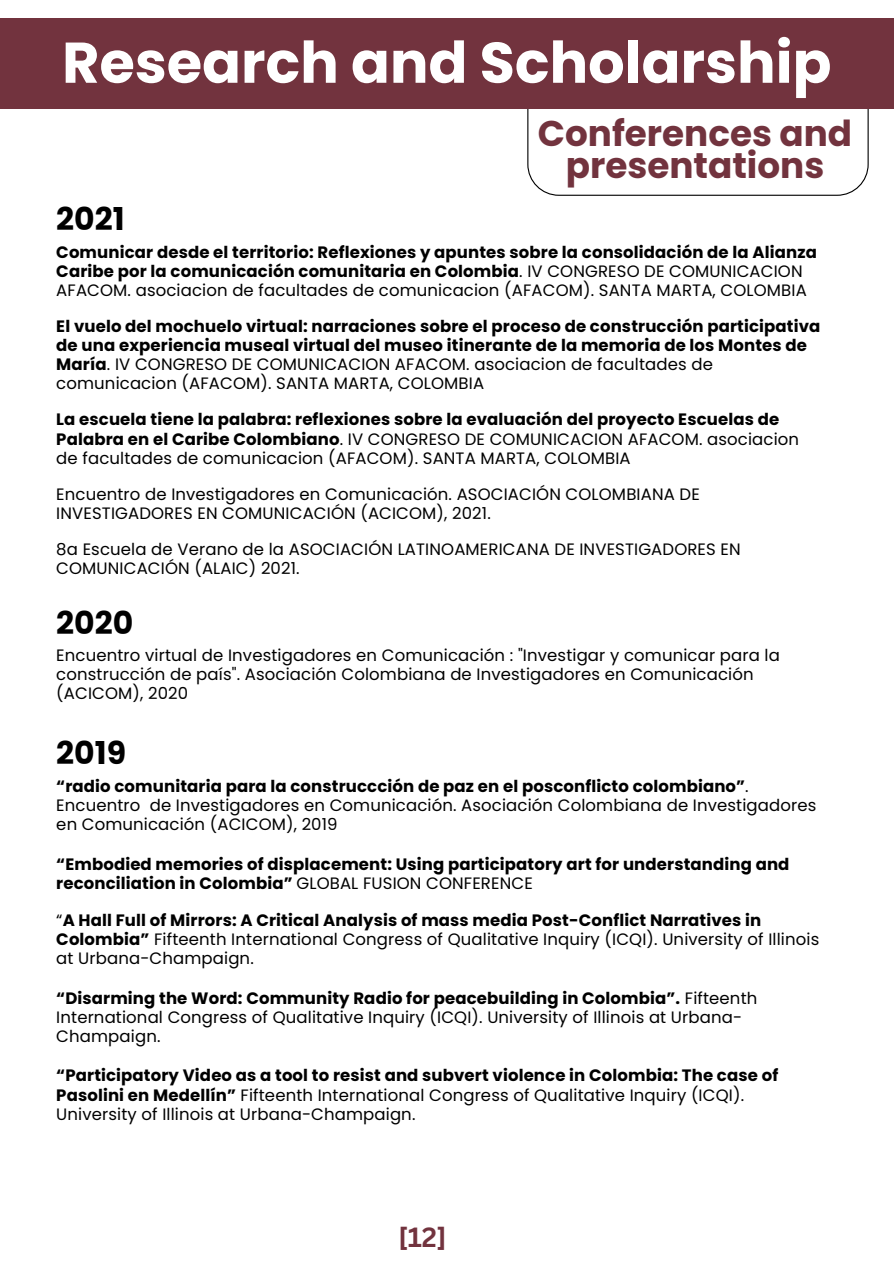
<style>
.page{position:relative;width:894px;height:1264px;background:#fff}
.page>*{position:absolute;margin:0;border:0;box-sizing:border-box;transform-origin:0 0}
.t1{font:700 57.3px "Poppins";color:#fff}
.t2{font:700 35.7px/31.5px "Poppins";color:#72333e;text-align:center}
.t3{font:700 31.5px "Poppins";color:#000}
.t4{font:700 27px "Canva Sans";color:#72333e}
.t5{font:16.5px/19.2px "Poppins";letter-spacing:.01em;color:#000}
.t6{font:700 16.5px/19.2px "Poppins";letter-spacing:.01em;color:#000}
.s1{font-weight:400}
.s2{font-weight:700}
</style>
<div class="page">
<svg style="left:527px;top:108px;width:341px;height:88px"></svg>
<div style="left:0;top:18px;width:893px;height:90px;background:#72333e"></div>
<h1 class="t1" style="left:62px;top:23px;width:770px">Research and Scholarship</h1>
<h2 class="t2" style="left:537px;top:118px;width:316px">Conferences and presentations</h2>
<p class="t3" style="left:56px;top:197px;width:70px">2021</p>
<p class="t6" style="left:56px;top:242px;width:761px">Comunicar desde el territorio: Reflexiones y apuntes sobre la consolidación de la Alianza<br>Caribe por la comunicación comunitaria en Colombia<span class="s1">. IV CONGRESO DE COMUNICACION<br>AFACOM. asociacion de facultades de comunicacion (AFACOM). SANTA MARTA, COLOMBIA</span></p>
<p class="t6" style="left:56px;top:316px;width:765px">El vuelo del mochuelo virtual: narraciones sobre el proceso de construcción participativa de una experiencia museal virtual del museo itinerante de la memoria de los Montes de María<span class="s1">. IV CONGRESO DE COMUNICACION AFACOM. asociacion de facultades de comunicacion (AFACOM). SANTA MARTA, COLOMBIA</span></p>
<h4 class="t6" style="left:56px;top:410px;width:744px">La escuela tiene la palabra: reflexiones sobre la evaluación del proyecto Escuelas de<br>Palabra en el Caribe Colombiano<span class="s1">. IV CONGRESO DE COMUNICACION AFACOM. asociacion de facultades de comunicacion (AFACOM). SANTA MARTA, COLOMBIA</span></h4>
<p class="t5" style="left:56px;top:484px;width:644px">Encuentro de Investigadores en Comunicación. ASOCIACIÓN COLOMBIANA DE<br>INVESTIGADORES EN COMUNICACIÓN (ACICOM), 2021.</p>
<p class="t5" style="left:56px;top:539px;width:685px">8a Escuela de Verano de la ASOCIACIÓN LATINOAMERICANA DE INVESTIGADORES EN<br>COMUNICACIÓN (ALAIC) 2021.</p>
<p class="t3" style="left:56px;top:600px;width:79px">2020</p>
<p class="t5" style="left:56px;top:645px;width:724px">Encuentro virtual de Investigadores en Comunicación : "Investigar y comunicar para la construcción de país". Asociación Colombiana de Investigadores en Comunicación (ACICOM), 2020</p>
<p class="t3" style="left:56px;top:730px;width:71px">2019</p>
<p class="t5" style="left:56px;top:776px;width:761px"><span class="s2">“radio comunitaria para la construccción de paz en el posconflicto colombiano”</span>.<br>Encuentro de Investigadores en Comunicación. Asociación Colombiana de Investigadores en Comunicación (ACICOM), 2019</p>
<h3 class="t6" style="left:56px;top:854px;width:734px">“Embodied memories of displacement: Using participatory art for understanding and reconciliation in Colombia” <span class="s1">GLOBAL FUSION CONFERENCE</span></h3>
<p class="t5" style="left:56px;top:910px;width:764px">“<span class="s2">A Hall Full of Mirrors: A Critical Analysis of mass media Post-Conflict Narratives in<br>Colombia”</span> Fifteenth International Congress of Qualitative Inquiry (ICQI). University of Illinois at Urbana-Champaign.</p>
<h3 class="t5" style="left:56px;top:988px;width:702px"><span class="s2">“Disarming the Word: Community Radio for peacebuilding in Colombia”.</span> Fifteenth<br>International Congress of Qualitative Inquiry (ICQI). University of Illinois at Urbana-<br>Champaign.</h3>
<p class="t5" style="left:56px;top:1065px;width:723px"><span class="s2">“Participatory Video as a tool to resist and subvert violence in Colombia: The case of<br>Pasolini en Medellín”</span> Fifteenth International Congress of Qualitative Inquiry (ICQI).<br>University of Illinois at Urbana-Champaign.</p>
<h3 class="t4" style="left:398px;top:1217px;width:50px">[12]</h3>
</div>
